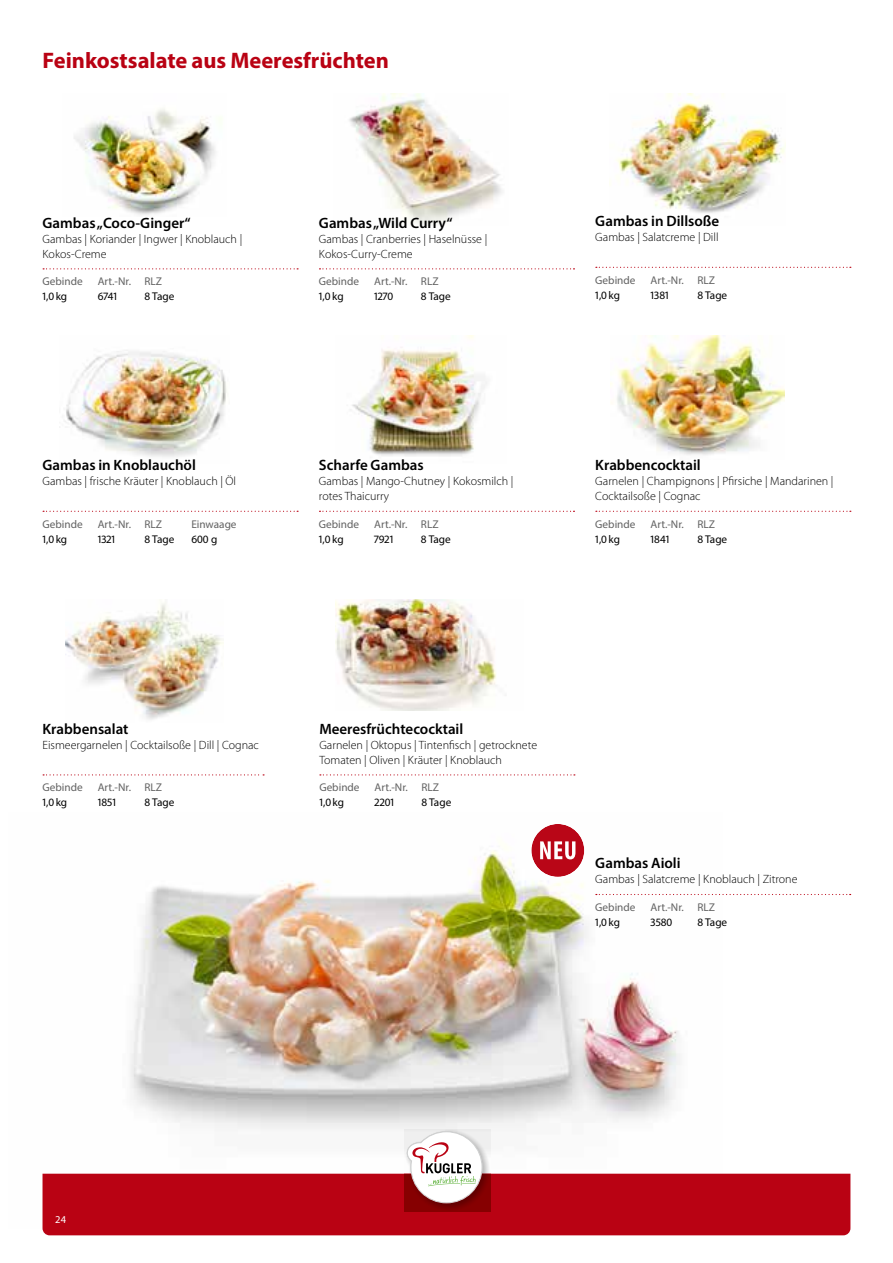
<style>
.page{position:relative;width:893px;height:1263px;background:#fff}
.page>*{position:absolute;margin:0;border:0;box-sizing:border-box;transform-origin:0 0}
.t1{font:700 22.5px "Myriad Pro";color:#b90213}
.t2{font:600 15px "Myriad Pro";color:#000}
.t3{font:300 12px/15px "Myriad Pro";color:#000}
.t4{font:11.25px "Myriad Pro";color:#616161}
.t5{font:11.25px "Myriad Pro";color:#000}
.t6{font:10.5px "Myriad Pro";color:#fff}
</style>
<div class="page">
<img style="left:42px;top:824px;width:680px;height:404px">
<svg style="left:43px;top:268px;width:255px;height:1px"></svg>
<img style="left:74px;top:108px;width:148px;height:107px">
<svg style="left:319px;top:268px;width:255px;height:1px"></svg>
<img style="left:349px;top:94px;width:153px;height:131px">
<svg style="left:596px;top:267px;width:255px;height:1px"></svg>
<img style="left:609px;top:94px;width:176px;height:119px">
<svg style="left:43px;top:511px;width:255px;height:1px"></svg>
<img style="left:64px;top:350px;width:163px;height:107px">
<svg style="left:319px;top:511px;width:255px;height:1px"></svg>
<img style="left:350px;top:336px;width:137px;height:120px">
<svg style="left:596px;top:511px;width:255px;height:1px"></svg>
<img style="left:611px;top:336px;width:173px;height:119px">
<svg style="left:43px;top:774px;width:221px;height:1px"></svg>
<img style="left:66px;top:602px;width:157px;height:118px">
<svg style="left:320px;top:774px;width:255px;height:1px"></svg>
<img style="left:336px;top:600px;width:161px;height:110px">
<svg style="left:596px;top:894px;width:255px;height:1px"></svg>
<div style="left:531px;top:824px;width:53px;height:53px;background:#b90617;border-radius:50%"></div>
<svg style="left:540px;top:841px;width:35px;height:18px"></svg>
<div style="left:43px;top:1174px;width:807px;height:61px;background:#b90213"></div>
<svg style="left:405px;top:1129px;width:85px;height:82px;fill:#860001"></svg>
<svg style="left:407px;top:1131px;width:75px;height:72px"></svg>
<h1 class="t1" style="left:43px;top:46px;width:348px">Feinkostsalate aus Meeresfrüchten</h1>
<p class="t2" style="left:43px;top:213px;width:150px">Gambas „Coco-Ginger“</p>
<p class="t3" style="left:43px;top:231px;width:201px">Gambas | Koriander | Ingwer | Knoblauch |<br>Kokos‑Creme</p>
<p class="t4" style="left:43px;top:275px;width:42px">Gebinde</p>
<p class="t4" style="left:98px;top:275px;width:66px">Art.-Nr. RLZ</p>
<p class="t5" style="left:43px;top:290px;width:26px">1,0kg</p>
<p class="t5" style="left:98px;top:290px;width:21px">6741</p>
<p class="t5" style="left:145px;top:290px;width:31px">8 Tage</p>
<p class="t2" style="left:43px;top:455px;width:155px">Gambas in Knoblauchöl</p>
<p class="t3" style="left:43px;top:474px;width:195px">Gambas | frische Kräuter | Knoblauch | Öl</p>
<p class="t4" style="left:43px;top:517px;width:42px">Gebinde</p>
<p class="t4" style="left:98px;top:517px;width:66px">Art.-Nr. RLZ</p>
<p class="t4" style="left:191px;top:517px;width:47px">Einwaage</p>
<p class="t5" style="left:43px;top:532px;width:26px">1,0kg</p>
<p class="t5" style="left:98px;top:532px;width:19px">1321</p>
<p class="t5" style="left:145px;top:532px;width:31px">8 Tage</p>
<p class="t5" style="left:191px;top:532px;width:28px">600 g</p>
<p class="t2" style="left:319px;top:213px;width:135px">Gambas „Wild Curry“</p>
<p class="t3" style="left:319px;top:231px;width:170px">Gambas | Cranberries | Haselnüsse |<br>Kokos‑Curry‑Creme</p>
<p class="t4" style="left:319px;top:275px;width:42px">Gebinde</p>
<p class="t4" style="left:374px;top:275px;width:66px">Art.-Nr. RLZ</p>
<p class="t5" style="left:319px;top:290px;width:26px">1,0kg</p>
<p class="t5" style="left:374px;top:290px;width:21px">1270</p>
<p class="t5" style="left:421px;top:290px;width:31px">8 Tage</p>
<p class="t2" style="left:319px;top:455px;width:106px">Scharfe Gambas</p>
<p class="t3" style="left:319px;top:474px;width:196px">Gambas | Mango-Chutney | Kokosmilch | rotes Thaicurry</p>
<p class="t4" style="left:319px;top:517px;width:42px">Gebinde</p>
<p class="t4" style="left:374px;top:517px;width:66px">Art.-Nr. RLZ</p>
<p class="t5" style="left:319px;top:532px;width:26px">1,0kg</p>
<p class="t5" style="left:374px;top:532px;width:21px">7921</p>
<p class="t5" style="left:421px;top:532px;width:31px">8 Tage</p>
<p class="t2" style="left:595px;top:211px;width:126px">Gambas in Dillsoße</p>
<p class="t3" style="left:595px;top:230px;width:125px">Gambas | Salatcreme | Dill</p>
<p class="t4" style="left:595px;top:273px;width:42px">Gebinde</p>
<p class="t4" style="left:651px;top:273px;width:66px">Art.-Nr. RLZ</p>
<p class="t5" style="left:595px;top:288px;width:26px">1,0kg</p>
<p class="t5" style="left:651px;top:288px;width:20px">1381</p>
<p class="t5" style="left:697px;top:288px;width:31px">8 Tage</p>
<p class="t2" style="left:595px;top:455px;width:107px">Krabbencocktail</p>
<p class="t3" style="left:595px;top:474px;width:240px">Garnelen | Champignons | Pfirsiche | Mandarinen |<br>Cocktailsoße | Cognac</p>
<p class="t4" style="left:595px;top:517px;width:42px">Gebinde</p>
<p class="t4" style="left:651px;top:517px;width:66px">Art.-Nr. RLZ</p>
<p class="t5" style="left:595px;top:532px;width:26px">1,0kg</p>
<p class="t5" style="left:651px;top:532px;width:20px">1841</p>
<p class="t5" style="left:697px;top:532px;width:31px">8 Tage</p>
<p class="t2" style="left:43px;top:719px;width:88px">Krabbensalat</p>
<p class="t3" style="left:43px;top:737px;width:218px">Eismeergarnelen | Cocktailsoße | Dill | Cognac</p>
<p class="t4" style="left:43px;top:781px;width:42px">Gebinde</p>
<p class="t4" style="left:98px;top:781px;width:66px">Art.-Nr. RLZ</p>
<p class="t5" style="left:43px;top:796px;width:26px">1,0kg</p>
<p class="t5" style="left:98px;top:796px;width:20px">1851</p>
<p class="t5" style="left:145px;top:796px;width:31px">8 Tage</p>
<p class="t2" style="left:319px;top:719px;width:145px">Meeresfrüchtecocktail</p>
<p class="t3" style="left:319px;top:737px;width:219px">Garnelen | Oktopus | Tintenfisch | getrocknete<br>Tomaten | Oliven | Kräuter | Knoblauch</p>
<p class="t4" style="left:319px;top:781px;width:42px">Gebinde</p>
<p class="t4" style="left:375px;top:781px;width:66px">Art.-Nr. RLZ</p>
<p class="t5" style="left:319px;top:796px;width:26px">1,0kg</p>
<p class="t5" style="left:375px;top:796px;width:21px">2201</p>
<p class="t5" style="left:421px;top:796px;width:31px">8 Tage</p>
<p class="t2" style="left:595px;top:854px;width:87px">Gambas Aioli</p>
<p class="t3" style="left:595px;top:872px;width:204px">Gambas | Salatcreme | Knoblauch | Zitrone</p>
<p class="t4" style="left:595px;top:900px;width:42px">Gebinde</p>
<p class="t4" style="left:651px;top:900px;width:66px">Art.-Nr. RLZ</p>
<p class="t5" style="left:595px;top:915px;width:26px">1,0kg</p>
<p class="t5" style="left:651px;top:915px;width:23px">3580</p>
<p class="t5" style="left:697px;top:915px;width:31px">8 Tage</p>
<p class="t6" style="left:55px;top:1212px;width:12px">24</p>
</div>
